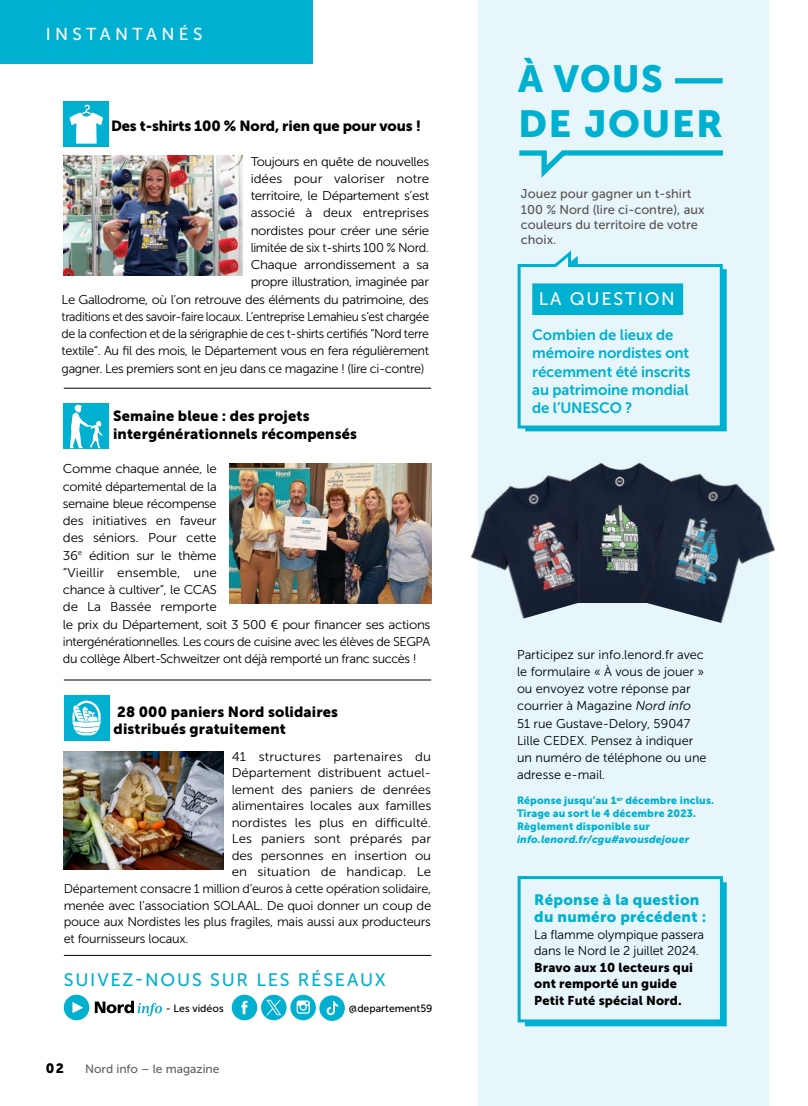
<style>
.page{position:relative;width:808px;height:1106px;background:#fff}
.page>*{position:absolute;margin:0;border:0;box-sizing:border-box;transform-origin:0 0}
.t1{font:37.5px/45px "Museo Sans 900";letter-spacing:.03em;color:#00b0d1}
.t2{font:18px "Museo Sans 500";letter-spacing:.1em;color:#00b0d1}
.t3{font:18px "Museo Sans 500";letter-spacing:.1em;color:#fff}
.t4{font:17.25px "Museo Sans 500";letter-spacing:.25em;color:#fff}
.t5{font:15px/18px "Museo Sans 700";letter-spacing:-.01em;color:#00b0d1}
.t6{font:15px/17.2px "Museo Sans 900";letter-spacing:.02em;color:#00b0d1}
.t7{font:14.7px/17.2px "Museo Sans 900";letter-spacing:.01em;color:#000}
.t8{font:14.7px "Museo Sans 900";letter-spacing:-.01em;color:#000}
.t9{font:13.5px "Museo Sans 900";color:#000}
.t10{font:12.75px/17.2px "Museo Sans 300";letter-spacing:-.02em;color:#000;scale:1.05 1}
.t11{font:12.75px/16.5px "Museo Sans 300";letter-spacing:-.02em;color:#000}
.t12{font:12.75px/17.2px "Museo Sans 300";color:#000}
.t13{font:12.75px/15.3px "Museo Sans 500";color:#595654}
.t14{font:12.75px "Museo Sans 300";letter-spacing:-.02em;color:#000;scale:.96 1}
.t15{font:12.75px/16.5px "Museo Sans 900";letter-spacing:.01em;color:#000}
.t16{font:12.75px "Museo Sans 300";color:#000;scale:1.05 1}
.t17{font:12.75px "Museo Sans 300";letter-spacing:.01em;color:#000;scale:1.05 1}
.t18{font:12.75px "Museo Sans 300";letter-spacing:.005em;color:#000;scale:1.05 1}
.t19{font:12px "Museo Sans 500";color:#646160}
.t20{font:10.5px/12.8px "Museo Sans 900";letter-spacing:.01em;color:#00b0d1}
.t21{font:italic 10.5px "Museo Sans 900";letter-spacing:.01em;color:#00b0d1}
.t22{font:10.5px "Museo Sans 500";color:#000}
.s1{font-style:italic}
</style>
<div class="page">
<div style="left:478px;top:0;width:291px;height:1106px;background:#e6f6fa"></div>
<img style="left:64px;top:752px;width:159px;height:117px">
<img style="left:230px;top:463px;width:201px;height:141px">
<img style="left:64px;top:155px;width:178px;height:120px">
<img style="left:470px;top:476px;width:136px;height:143px">
<img style="left:547px;top:463px;width:59px;height:139px">
<img style="left:606px;top:462px;width:169px;height:161px">
<div style="left:0;top:0;width:313px;height:64px;background:#00b0d1"></div>
<svg style="left:64px;top:994px;width:25px;height:26px"></svg>
<svg style="left:95px;top:1000px;width:67px;height:16px"></svg>
<svg style="left:519px;top:150px;width:204px;height:28px"></svg>
<div style="left:675px;top:78px;width:48px;height:5px;background:#00b0d1"></div>
<div style="left:525px;top:882px;width:202px;height:144px;background:#00b0d1"></div>
<svg style="left:517px;top:876px;width:207px;height:147px;background:#d4f0f6"></svg>
<svg style="left:517px;top:250px;width:207px;height:180px"></svg>
<div style="left:532px;top:283px;width:151px;height:32px;background:#00b0d1"></div>
<hr style="left:64px;top:388px;width:367px;height:1px;background:#000">
<hr style="left:64px;top:955px;width:367px;height:1px;background:#000">
<hr style="left:64px;top:679px;width:367px;height:1px;background:#000">
<svg style="left:232px;top:994px;width:113px;height:26px"></svg>
<div style="left:64px;top:403px;width:45px;height:45px;background:#00b0d1"></div>
<div style="left:64px;top:101px;width:45px;height:45px;background:#00b0d1"></div>
<svg style="left:70px;top:105px;width:33px;height:39px"></svg>
<div style="left:64px;top:696px;width:45px;height:45px;background:#00b0d1"></div>
<svg style="left:72px;top:700px;width:29px;height:35px"></svg>
<svg style="left:70px;top:404px;width:33px;height:44px"></svg>
<h3 class="t4" style="left:46px;top:24px;width:158px">INSTANTANÉS</h3>
<p class="t8" style="left:111px;top:117px;width:312px">Des t-shirts 100 % Nord, rien que pour vous !</p>
<p class="t11" style="left:251px;top:153px;width:180px">Toujours en quête de nouvelles</p>
<p class="t16" style="left:251px;top:171px;width:171px">idées pour valoriser notre</p>
<p class="t10" style="left:251px;top:187px;width:171px">territoire, le Département s’est</p>
<p class="t10" style="left:251px;top:204px;width:171px">associé à deux entreprises</p>
<p class="t10" style="left:251px;top:222px;width:171px">nordistes pour créer une série</p>
<p class="t11" style="left:251px;top:239px;width:180px">limitée de six t-shirts 100 % Nord.</p>
<p class="t10" style="left:251px;top:256px;width:171px">Chaque arrondissement a sa</p>
<p class="t11" style="left:251px;top:274px;width:180px">propre illustration, imaginée par</p>
<p class="t11" style="left:62px;top:291px;width:369px">Le Gallodrome, où l’on retrouve des éléments du patrimoine, des</p>
<p class="t14" style="left:62px;top:309px;width:384px">traditions et des savoir-faire locaux. L’entreprise Lemahieu s’est chargée</p>
<p class="t11" style="left:62px;top:325px;width:369px">de la confection et de la sérigraphie de ces t-shirts certifiés “Nord terre</p>
<p class="t11" style="left:62px;top:343px;width:369px">textile“. Au fil des mois, le Département vous en fera régulièrement</p>
<p class="t11" style="left:62px;top:360px;width:364px">gagner. Les premiers sont en jeu dans ce magazine ! (lire ci-contre)</p>
<p class="t7" style="left:113px;top:407px;width:245px">Semaine bleue : des projets intergénérationnels récompensés</p>
<p class="t10" style="left:63px;top:460px;width:352px">Comme chaque année, le<br>comité départemental de la<br>semaine bleue récompense<br>des initiatives en faveur<br>des séniors. Pour cette<br>36<sup>e</sup> édition sur le thème<br>“Vieillir ensemble, une<br>chance à cultiver”, le CCAS<br>de La Bassée remporte<br>le prix du Département, soit 3 500 € pour financer ses actions intergénérationnelles. Les cours de cuisine avec les élèves de SEGPA du collège Albert-Schweitzer ont déjà remporté un franc succès !</p>
<p class="t7" style="left:114px;top:703px;width:226px">28 000 paniers Nord solidaires distribués gratuitement</p>
<p class="t17" style="left:232px;top:749px;width:191px">41 structures partenaires du</p>
<p class="t10" style="left:232px;top:764px;width:191px">Département distribuent actuel-</p>
<p class="t10" style="left:232px;top:781px;width:191px">lement des paniers de denrées</p>
<p class="t10" style="left:232px;top:797px;width:192px">alimentaires locales aux familles</p>
<p class="t10" style="left:232px;top:814px;width:191px">nordistes les plus en difficulté.</p>
<p class="t16" style="left:232px;top:832px;width:191px">Les paniers sont préparés par</p>
<p class="t10" style="left:232px;top:847px;width:191px">des personnes en insertion ou</p>
<p class="t18" style="left:232px;top:865px;width:191px">en situation de handicap. Le</p>
<p class="t11" style="left:64px;top:880px;width:369px">Département consacre 1 million d’euros à cette opération solidaire,</p>
<p class="t11" style="left:64px;top:897px;width:369px">menée avec l’association SOLAAL. De quoi donner un coup de</p>
<p class="t11" style="left:64px;top:913px;width:369px">pouce aux Nordistes les plus fragiles, mais aussi aux producteurs</p>
<p class="t11" style="left:64px;top:930px;width:126px">et fournisseurs locaux.</p>
<h2 class="t2" style="left:64px;top:970px;width:324px">SUIVEZ-NOUS SUR LES RÉSEAUX</h2>
<p class="t22" style="left:166px;top:1002px;width:59px">- Les vidéos</p>
<p class="t22" style="left:349px;top:1002px;width:85px">@departement59</p>
<p class="t9" style="left:46px;top:1060px;width:20px">02</p>
<p class="t19" style="left:85px;top:1062px;width:136px">Nord info – le magazine</p>
<h1 class="t1" style="left:518px;top:56px;width:206px">À VOUS<br>DE JOUER</h1>
<p class="t13" style="left:521px;top:186px;width:185px">Jouez pour gagner un t-shirt<br>100 % Nord (lire ci-contre), aux couleurs du territoire de votre choix.</p>
<h2 class="t3" style="left:539px;top:289px;width:138px">LA QUESTION</h2>
<p class="t5" style="left:532px;top:326px;width:160px">Combien de lieux de mémoire nordistes ont récemment été inscrits au patrimoine mondial de l’UNESCO ?</p>
<p class="t12" style="left:517px;top:645px;width:191px">Participez sur info.lenord.fr avec le formulaire « À vous de jouer » ou envoyez votre réponse par courrier à Magazine <span class="s1">Nord info<br></span>51 rue Gustave-Delory, 59047<br>Lille CEDEX. Pensez à indiquer un numéro de téléphone ou une adresse e-mail.</p>
<p class="t20" style="left:517px;top:794px;width:198px">Réponse jusqu’au 1<sup>er</sup> décembre inclus.<br>Tirage au sort le 4 décembre 2023.<br>Règlement disponible sur</p>
<p class="t21" style="left:517px;top:833px;width:174px">info.lenord.fr/cgu#avousdejouer</p>
<p class="t6" style="left:534px;top:891px;width:173px">Réponse à la question du numéro précédent :</p>
<p class="t11" style="left:534px;top:926px;width:171px">La flamme olympique passera dans le Nord le 2 juillet 2024.</p>
<p class="t15" style="left:534px;top:959px;width:160px">Bravo aux 10 lecteurs qui ont remporté un guide<br>Petit Futé spécial Nord.</p>
</div>
